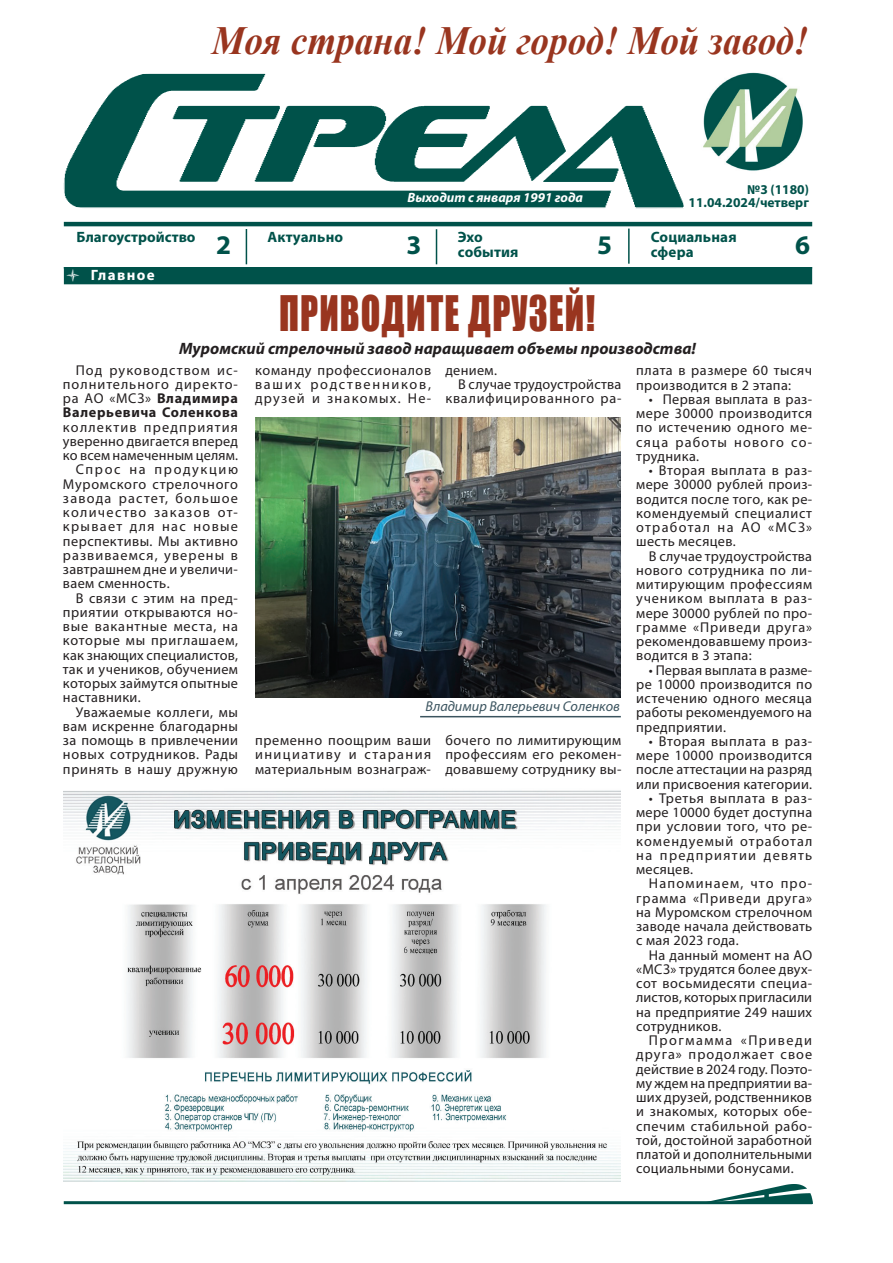
<style>
.page{position:relative;width:893px;height:1263px;background:#fff}
.page>*{position:absolute;margin:0;border:0;box-sizing:border-box;transform-origin:0 0}
.t1{font:45px "Impact";letter-spacing:.03em;color:#99351f;scale:.8 1}
.t2{font:italic 700 39.9px "Times New Roman";color:#99351f;scale:.93 1}
.t3{font:700 27px "Myriad Pro";color:#00524a}
.t4{font:italic 700 16.5px "Myriad Pro";color:#231f20}
.t5{font:700 15px/15px "Myriad Pro";letter-spacing:.01em;color:#00524a}
.t6{font:700 15px "Myriad Pro";letter-spacing:.09em;color:#fff}
.t7{font:14.25px/14.2px "Myriad Pro";letter-spacing:.035em;color:#231f20;text-align:justify}
.t8{font:14.25px "Myriad Pro";letter-spacing:.015em;color:#231f20}
.t9{font:14.25px "Myriad Pro";letter-spacing:.085em;color:#231f20}
.t10{font:14.25px "Myriad Pro";letter-spacing:.095em;color:#231f20}
.t11{font:italic 14.25px "Myriad Pro";color:#3b545f}
.t12{font:14.25px "Myriad Pro";letter-spacing:.01em;color:#231f20}
.t13{font:14.25px "Myriad Pro";letter-spacing:.055em;color:#231f20}
.t14{font:14.25px "Myriad Pro";letter-spacing:.075em;color:#231f20}
.t15{font:14.25px "Myriad Pro";letter-spacing:.06em;color:#231f20}
.t16{font:14.25px "Myriad Pro";letter-spacing:.115em;color:#231f20}
.t17{font:700 13.5px/13.5px "Myriad Pro";color:#00524a;text-align:right}
.t18{font:italic 700 13.5px "Myriad Pro";color:#fff}
.s1{font-size:27px}
.s2{font-weight:700}
</style>
<div class="page">
<div style="left:724px;top:221px;width:89px;height:29px;background:#fff;border:2px solid #fff"></div>
<hr style="left:64px;top:1201px;width:748px;height:3px;background:#00524a">
<img style="left:703px;top:72px;width:100px;height:99px">
<img style="left:66px;top:75px;width:616px;height:131px">
<div style="left:63px;top:72px;width:622px;height:137px;border:2px solid #fff"></div>
<img style="left:698px;top:1184px;width:114px;height:18px">
<hr style="left:64px;top:222px;width:748px;height:4px;background:#00524a">
<hr style="left:246px;top:229px;width:1px;height:35px;background:#00524a">
<hr style="left:436px;top:229px;width:1px;height:35px;background:#00524a">
<hr style="left:628px;top:229px;width:2px;height:35px;background:#00524a">
<div style="left:64px;top:267px;width:748px;height:17px;background:#00524a"></div>
<img style="left:255px;top:417px;width:366px;height:280px">
<hr style="left:420px;top:716px;width:201px;height:1px;background:#3b545f">
<img style="left:64px;top:790px;width:557px;height:391px">
<h2 class="t2" style="left:212px;top:12px;width:643px">Моя страна! Мой город! Мой завод!</h2>
<p class="t18" style="left:407px;top:188px;width:177px">Выходит с января 1991 года</p>
<p class="t17" style="left:689px;top:182px;width:122px">№3 (1180)<br>11.04.2024/четверг</p>
<p class="t5" style="left:77px;top:229px;width:156px">Благоустройство <span class="s1">2</span></p>
<p class="t5" style="left:267px;top:229px;width:77px">Актуально</p>
<h3 class="t3" style="left:406px;top:227px;width:16px">3</h3>
<p class="t5" style="left:458px;top:229px;width:62px">Эхо события</p>
<h3 class="t3" style="left:597px;top:227px;width:16px">5</h3>
<p class="t5" style="left:651px;top:229px;width:87px">Социальная сфера</p>
<h3 class="t3" style="left:795px;top:227px;width:16px">6</h3>
<p class="t6" style="left:66px;top:265px;width:91px">● Главное</p>
<h1 class="t1" style="left:279px;top:279px;width:397px">ПРИВОДИТЕ ДРУЗЕЙ!</h1>
<p class="t4" style="left:179px;top:338px;width:518px">Муромский стрелочный завод наращивает объемы производства!</p>
<p class="t7" style="left:63px;top:362px;width:177px;text-indent:13px">Под руководством ис&shy;полнительного директо&shy;ра АО «МСЗ» <span class="s2">Владимира Валерьевича Соленкова</span></p>
<p class="t9" style="left:63px;top:418px;width:177px">коллектив предприятия</p>
<p class="t8" style="left:63px;top:432px;width:177px">уверенно двигается вперед</p>
<p class="t12" style="left:63px;top:446px;width:176px">ко всем намеченным целям.</p>
<p class="t16" style="left:76px;top:461px;width:164px">Спрос на продукцию</p>
<p class="t7" style="left:63px;top:476px;width:176px">Муромского стрелочного</p>
<p class="t9" style="left:63px;top:489px;width:177px">завода растет, большое</p>
<p class="t10" style="left:63px;top:503px;width:177px">количество заказов от-</p>
<p class="t10" style="left:63px;top:518px;width:177px">крывает для нас новые</p>
<p class="t7" style="left:63px;top:533px;width:177px">перспективы. Мы активно</p>
<p class="t14" style="left:63px;top:546px;width:177px">развиваемся, уверены в</p>
<p class="t7" style="left:63px;top:562px;width:177px">завтрашнем дне и увеличи-</p>
<p class="t7" style="left:63px;top:576px;width:108px">ваем сменность.</p>
<p class="t7" style="left:76px;top:590px;width:164px">В связи с этим на пред-</p>
<p class="t7" style="left:63px;top:605px;width:177px">приятии открываются но-</p>
<p class="t15" style="left:63px;top:617px;width:177px">вые вакантные места, на</p>
<p class="t7" style="left:63px;top:633px;width:177px">которые мы приглашаем,</p>
<p class="t8" style="left:63px;top:646px;width:177px">как знающих специалистов,</p>
<p class="t7" style="left:63px;top:662px;width:177px">так и учеников, обучением</p>
<p class="t7" style="left:63px;top:676px;width:177px">которых займутся опытные</p>
<p class="t7" style="left:63px;top:690px;width:79px">наставники.</p>
<p class="t7" style="left:76px;top:704px;width:164px">Уважаемые коллеги, мы</p>
<p class="t7" style="left:63px;top:719px;width:177px">вам искренне благодарны</p>
<p class="t7" style="left:63px;top:733px;width:177px">за помощь в привлечении</p>
<p class="t7" style="left:63px;top:747px;width:177px">новых сотрудников. Рады</p>
<p class="t7" style="left:63px;top:761px;width:176px">принять в нашу дружную</p>
<p class="t7" style="left:255px;top:362px;width:178px">команду профессионалов ваших родственников, друзей и знакомых. Не-</p>
<p class="t7" style="left:636px;top:363px;width:177px">плата в размере 60 тысяч производится в 2 этапа:</p>
<p class="t7" style="left:636px;top:392px;width:178px;text-indent:13px">• Первая выплата в раз&shy;мере 30000 производится по истечению одного ме&shy;сяца работы нового со&shy;трудника.</p>
<p class="t7" style="left:636px;top:463px;width:178px;text-indent:13px">• Вторая выплата в раз&shy;мере 30000 рублей произ&shy;водится после того, как ре&shy;комендуемый специалист отработал на АО «МСЗ» шесть месяцев.</p>
<p class="t7" style="left:636px;top:548px;width:178px;text-indent:13px">В случае трудоустройства нового сотрудника по ли&shy;митирующим профессиям учеником выплата в раз&shy;мере 30000 рублей по про&shy;грамме «Приведи друга» рекомендовавшему произ&shy;водится в 3 этапа:</p>
<p class="t7" style="left:636px;top:662px;width:177px;text-indent:13px">• Первая выплата в разме&shy;ре 10000 производится по истечению одного месяца работы рекомендуемого на предприятии.</p>
<p class="t7" style="left:636px;top:734px;width:178px;text-indent:13px">• Вторая выплата в раз&shy;мере 10000 производится после аттестации на разряд или присвоения категории.</p>
<p class="t7" style="left:636px;top:791px;width:178px;text-indent:13px">• Третья выплата в раз&shy;мере 10000 будет доступна при условии того, что ре&shy;комендуемый отработал на предприятии девять месяцев.</p>
<p class="t7" style="left:636px;top:876px;width:178px;text-indent:13px">Напоминаем, что про&shy;грамма «Приведи друга» на Муромском стрелочном заводе начала действовать с мая 2023 года.</p>
<p class="t7" style="left:636px;top:947px;width:178px;text-indent:13px">На данный момент на АО «МСЗ» трудятся более двух&shy;сот восьмидесяти специа&shy;листов, которых пригласили на предприятие 249 наших сотрудников.</p>
<p class="t7" style="left:636px;top:1033px;width:178px;text-indent:13px">Прогмамма «Приведи друга» продолжает свое действие в 2024 году. Поэто&shy;му ждем на предприятии ва&shy;ших друзей, родственников и знакомых, которых обе&shy;спечим стабильной рабо&shy;той, достойной заработной платой и дополнительными социальными бонусами.</p>
<p class="t7" style="left:445px;top:362px;width:53px">дением.</p>
<p class="t8" style="left:458px;top:375px;width:165px">В случае трудоустройства</p>
<p class="t13" style="left:445px;top:389px;width:178px">квалифицированного ра-</p>
<p class="t11" style="left:426px;top:698px;width:196px">Владимир Валерьевич Соленков</p>
<p class="t7" style="left:445px;top:733px;width:178px">бочего по лимитирующим профессиям его рекомен&shy;довавшему сотруднику вы-</p>
<p class="t7" style="left:255px;top:733px;width:178px">пременно поощрим ваши инициативу и старания материальным вознаграж-</p>
</div>
